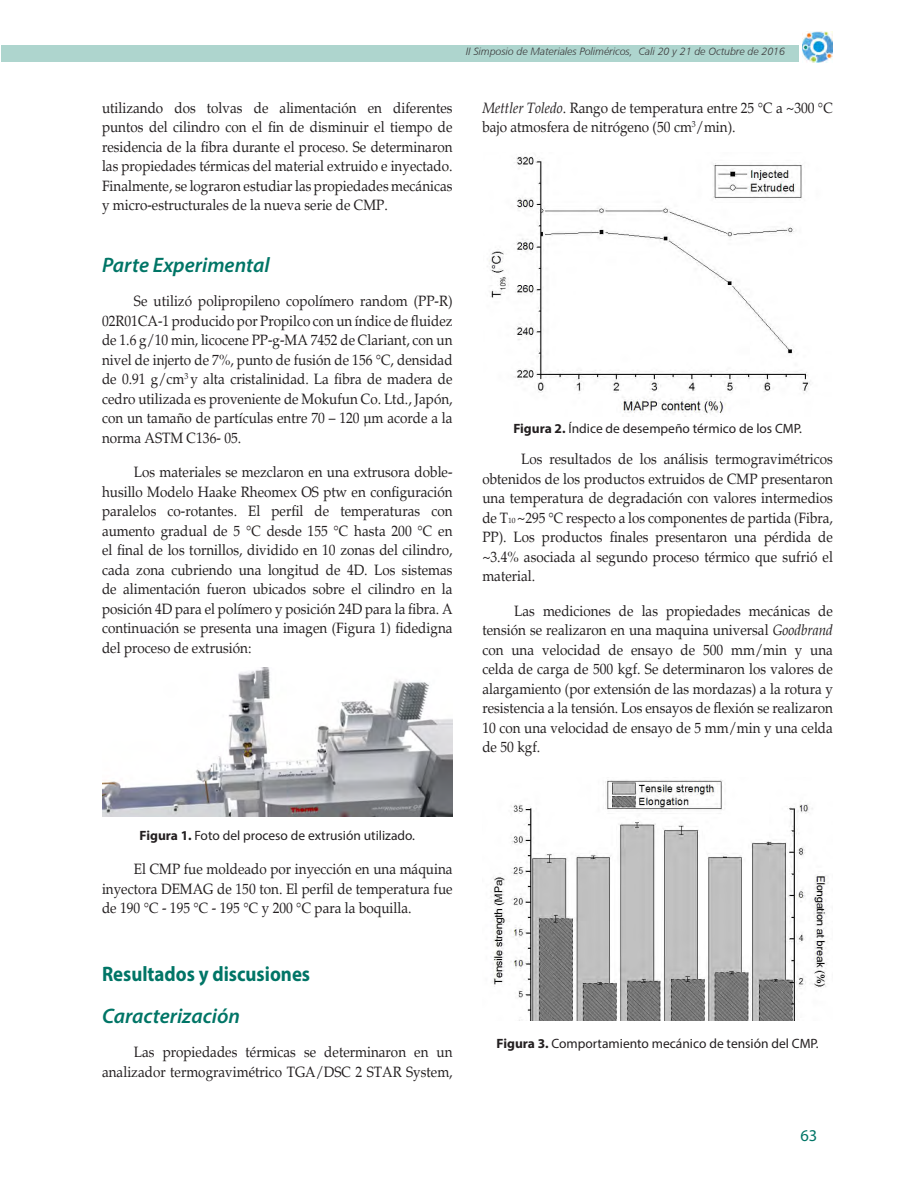
<style>
.page{position:relative;width:918px;height:1188px;background:#fff}
.page>*{position:absolute;margin:0;border:0;box-sizing:border-box;transform-origin:0 0}
.parrafos_con_sangria{font:italic 600 21px "Myriad Pro";color:#007566}
.parrafos_con_sangria-2{font:700 21px "Myriad Pro";color:#007566;scale:.9 1}
.t1{font:16.5px "Myriad Pro";color:#007566}
.parrafos_con_sangria-3{font:15px/19.5px "Palatino";color:#231f20;text-align:justify;scale:.9 1}
.t2{font:13.5px "Myriad Pro";color:#231f20}
.t3{font:italic 300 10.5px "Frutiger CE";color:#3e3e3f}
.s1{font-style:italic}
.s2{font-weight:700}
.s3{font-size:7.5px}
</style>
<div class="page">
<div style="left:1px;top:45px;width:798px;height:16px;background:#aed5ce"></div>
<img style="left:803px;top:31px;width:29px;height:31px">
<img style="left:490px;top:780px;width:339px;height:241px">
<img style="left:102px;top:668px;width:351px;height:149px">
<img style="left:487px;top:156px;width:324px;height:261px">
<p class="t3" style="left:466px;top:45px;width:321px">II Simposio de Materiales Poliméricos, Cali 20 y 21 de Octubre de 2016</p>
<p class="parrafos_con_sangria-3" style="left:102px;top:98px;width:391px">utilizando dos tolvas de alimentación en diferentes puntos del cilindro con el fin de disminuir el tiempo de residencia de la fibra durante el proceso. Se determinaron las propiedades térmicas del material extruido e inyectado.<br>Finalmente, se lograron estudiar las propiedades mecánicas y micro-estructurales de la nueva serie de CMP.</p>
<p class="parrafos_con_sangria" style="left:102px;top:252px;width:169px">Parte Experimental</p>
<p class="parrafos_con_sangria-3" style="left:102px;top:292px;width:391px;text-indent:32px">Se utilizó polipropileno copolímero random (PP-R)<br>02R01CA-1 producido por Propilco con un índice de fluidez de 1.6 g/10 min, licocene PP-g-MA 7452 de Clariant, con un nivel de injerto de 7%, punto de fusión de 156 °C, densidad de 0.91 g/cm<sup>3</sup> y alta cristalinidad. La fibra de madera de cedro utilizada es proveniente de Mokufun Co. Ltd., Japón, con un tamaño de partículas entre 70 – 120 μm acorde a la norma ASTM C136- 05.</p>
<p class="parrafos_con_sangria-3" style="left:102px;top:463px;width:391px;text-indent:32px">Los materiales se mezclaron en una extrusora doble&shy;husillo Modelo Haake Rheomex OS ptw en configuración paralelos co-rotantes. El perfil de temperaturas con aumento gradual de 5 °C desde 155 °C hasta 200 °C en el final de los tornillos, dividido en 10 zonas del cilindro, cada zona cubriendo una longitud de 4D. Los sistemas de alimentación fueron ubicados sobre el cilindro en la posición 4D para el polímero y posición 24D para la fibra. A continuación se presenta una imagen (Figura 1) fidedigna del proceso de extrusión:</p>
<p class="parrafos_con_sangria-3" style="left:482px;top:98px;width:391px"><span class="s1">Mettler Toledo</span>. Rango de temperatura entre 25 °C a ~300 °C bajo atmosfera de nitrógeno (50 cm<sup>3</sup>/min).</p>
<p class="t2" style="left:513px;top:420px;width:290px"><span class="s2">Figura 2.</span> Índice de desempeño térmico de los CMP.</p>
<p class="parrafos_con_sangria-3" style="left:482px;top:450px;width:391px;text-indent:39px">Los resultados de los análisis termogravimétricos obtenidos de los productos extruidos de CMP presentaron una temperatura de degradación con valores intermedios de T<span class="s3">10</span> ~295 °C respecto a los componentes de partida (Fibra, PP). Los productos finales presentaron una pérdida de ~3.4% asociada al segundo proceso térmico que sufrió el material.</p>
<p class="parrafos_con_sangria-3" style="left:482px;top:601px;width:391px;text-indent:32px">Las mediciones de las propiedades mecánicas de tensión se realizaron en una maquina universal <span class="s1">Goodbrand </span>con una velocidad de ensayo de 500 mm/min y una celda de carga de 500 kgf. Se determinaron los valores de alargamiento (por extensión de las mordazas) a la rotura y resistencia a la tensión. Los ensayos de flexión se realizaron 10 con una velocidad de ensayo de 5 mm/min y una celda de 50 kgf.</p>
<p class="t2" style="left:140px;top:827px;width:277px"><span class="s2">Figura 1.</span> Foto del proceso de extrusión utilizado.</p>
<p class="parrafos_con_sangria-3" style="left:102px;top:859px;width:391px;text-indent:32px">El CMP fue moldeado por inyección en una máquina inyectora DEMAG de 150 ton. El perfil de temperatura fue de 190 °C - 195 °C - 195 °C y 200 °C para la boquilla.</p>
<p class="parrafos_con_sangria-2" style="left:102px;top:960px;width:233px">Resultados y discusiones</p>
<p class="parrafos_con_sangria" style="left:102px;top:1002px;width:139px">Caracterización</p>
<p class="parrafos_con_sangria-3" style="left:102px;top:1042px;width:391px;text-align:right">Las propiedades térmicas se determinaron en un analizador termogravimétrico TGA/DSC 2 STAR System,</p>
<p class="t2" style="left:497px;top:1035px;width:324px"><span class="s2">Figura 3.</span> Comportamiento mecánico de tensión del CMP.</p>
<p class="t1" style="left:800px;top:1125px;width:18px">63</p>
</div>
